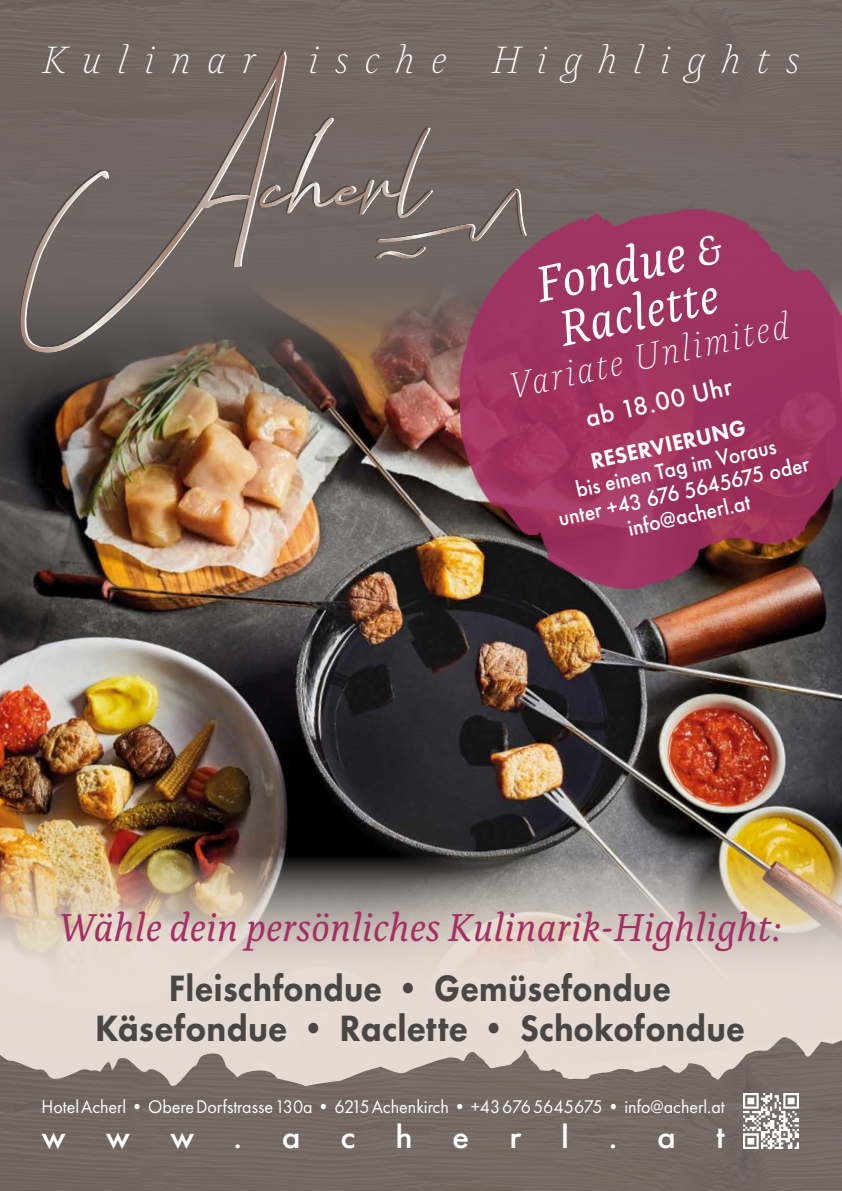
<style>
.page{position:relative;width:842px;height:1191px;background:#fff}
.page>*{position:absolute;margin:0;border:0;box-sizing:border-box;transform-origin:0 0}
.t1{font:italic 52.3px "Alda OTCEV";color:#fff;scale:.89 1}
.t2{font:italic 52.3px "Alda OTCEV";color:#fff;scale:.95 1}
.t3{font:italic 40.8px "Alda OTCEV";letter-spacing:.01em;color:#a52f63;scale:.95 1}
.t4{font:italic 300 40px "Alda OTCEV";letter-spacing:.435em;color:#fff;scale:.95 1}
.t5{font:800 38px/40px "Futura PT";letter-spacing:.005em;color:#494644;text-align:center;scale:.89 1}
.t6{font:italic 300 38px "Alda OTCEV";color:#fff;scale:.89 1}
.t7{font:500 33.7px "Futura PT";letter-spacing:1.125em;color:#fff;scale:1.06 1}
.t8{font:500 26.6px "Futura PT";color:#fff}
.t9{font:500 23px/24.4px "Futura PT";color:#fff;text-align:center;scale:.95 1}
.t10{font:800 23px "Futura PT";color:#fff;scale:.95 1}
.t11{font:19px "Futura PT";color:#fff;scale:.95 1}
.s1{font-weight:500}
</style>
<div class="page">
<img style="left:0;top:414px;width:842px;height:441px">
<img style="left:0;top:855px;width:842px;height:135px">
<div style="left:0;top:990px;width:842px;height:116px;background:#e8ddd5"></div>
<img style="left:0;top:302px;width:457px;height:112px">
<div style="left:0;top:0;width:842px;height:302px;background:#736863"></div>
<div style="left:0;top:1101px;width:842px;height:90px;background:#746862"></div>
<svg style="left:0;top:1037px;width:842px;height:64px"></svg>
<img style="left:743px;top:1093px;width:55px;height:55px">
<img style="left:457px;top:207px;width:385px;height:385px">
<svg style="left:12px;top:51px;width:273px;height:301px;background:#716762"></svg>
<svg style="left:258px;top:117px;width:269px;height:142px;background:#796e69"></svg>
<svg style="left:695px;top:233px;width:30px;height:34px"></svg>
<h3 class="t4" style="left:43px;top:29px;width:226px">Kulinar</h3>
<h3 class="t4" style="left:308px;top:29px;width:518px">ische Highlights</h3>
<h1 class="t2" style="left:527px;top:247px;width:161px;rotate:-13deg">Fondue</h1>
<h1 class="t1" style="left:551px;top:291px;width:183px;rotate:-13deg">Raclette</h1>
<h3 class="t6" style="left:503px;top:357px;width:323px;rotate:-12deg">Variate Unlimited</h3>
<h3 class="t8" style="left:582px;top:403px;width:151px;rotate:-13deg">ab 18.00 Uhr</h3>
<p class="t10" style="left:588px;top:447px;width:168px;rotate:-12deg">RESERVIERUNG</p>
<p class="t9" style="left:551px;top:482px;width:272px;rotate:-12deg">bis einen Tag im Voraus<br>unter +43 676 5645675 oder info@acherl.at</p>
<h2 class="t3" style="left:58px;top:896px;width:764px">Wähle dein persönliches Kulinarik-Highlight:</h2>
<h3 class="t5" style="left:95px;top:968px;width:732px">Fleischfondue <span class="s1">•</span> Gemüsefondue<br>Käsefondue <span class="s1">•</span> Raclette <span class="s1">•</span> Schokofondue</h3>
<p class="t11" style="left:42px;top:1095px;width:721px">Hotel Acherl • Obere Dorfstrasse 130a • 6215 Achenkirch • +43 676 5645675 • info@acherl.at</p>
<h3 class="t7" style="left:42px;top:1117px;width:646px">www.acherl.at</h3>
</div>
